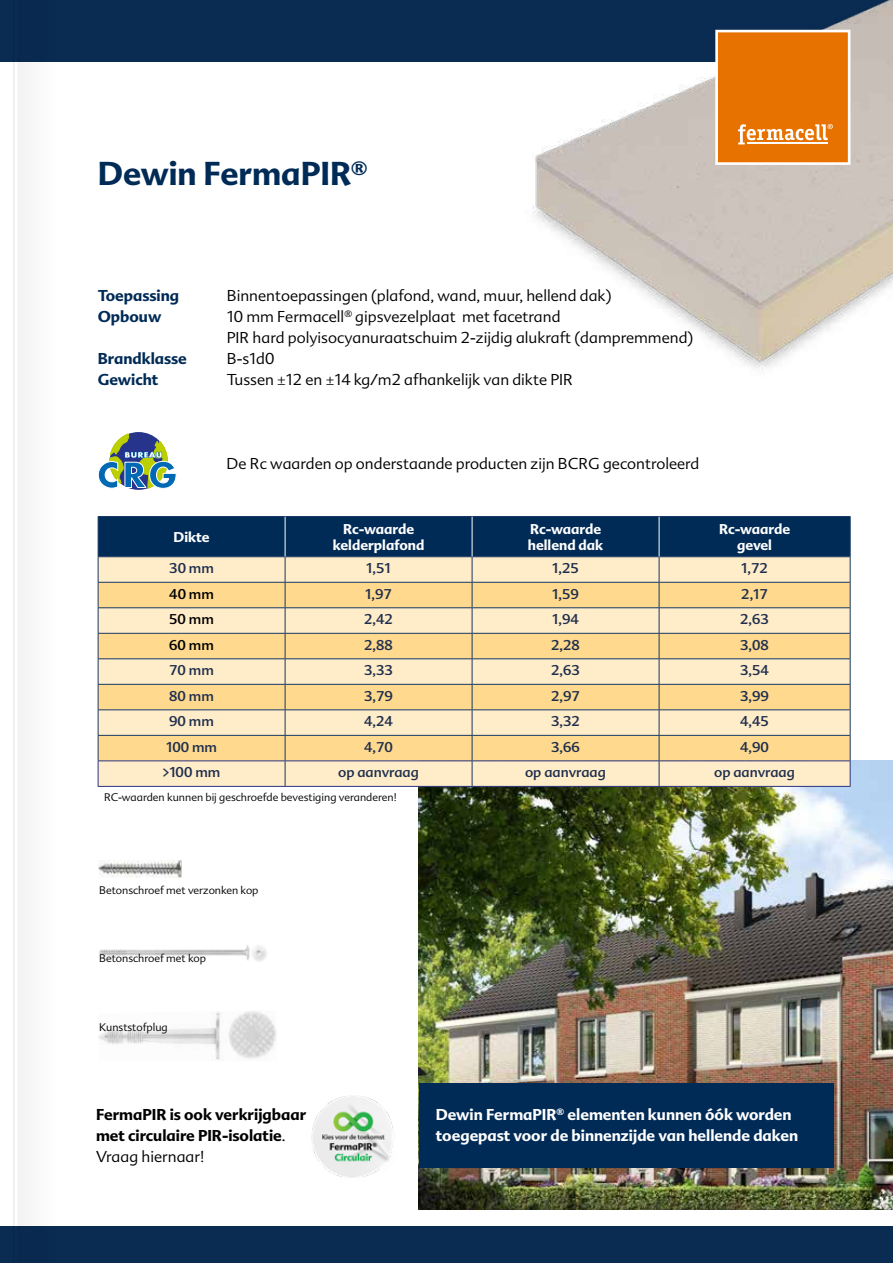
<style>
.page{position:relative;width:893px;height:1263px;background:#fff}
.page>*{position:absolute;margin:0;border:0;box-sizing:border-box;transform-origin:0 0}
.t1{font:700 31.5px "Advert";color:#002b56}
.t2{font:300 15px/21px "Advert";color:#000}
.t3{font:700 15px/21px "Advert";color:#fff}
.t4{font:700 15px/21px "Advert";color:#000}
.t5{font:700 15px "Advert";color:#002b56}
.t6{font:13.5px "Advert";color:#1e2e4d}
.t7{font:700 13.5px/16.2px "Advert";color:#fff;text-align:center}
.t8{font:13.5px "Advert";color:#000}
.t9{font:300 10.5px "Advert";color:#000}
.s1{font-family:"Minion Pro";font-weight:400}
.s2{font-weight:300}
</style>
<div class="page">
<div style="left:0;top:0;width:893px;height:62px;background:#0a2b52"></div>
<img style="left:532px;top:0;width:361px;height:370px">
<img style="left:419px;top:760px;width:474px;height:449px">
<div style="left:0;top:1227px;width:893px;height:36px;background:#0a2b52"></div>
<svg style="left:715px;top:30px;width:135px;height:135px;background:#ea821d"></svg>
<svg style="left:98px;top:516px;width:753px;height:270px;background:#d0c19f"></svg>
<hr style="left:98px;top:786px;width:187px;height:1px;background:#283583">
<hr style="left:285px;top:786px;width:187px;height:1px;background:#283583">
<hr style="left:472px;top:786px;width:187px;height:1px;background:#283583">
<hr style="left:659px;top:786px;width:191px;height:1px;background:#283583">
<img style="left:99px;top:945px;width:168px;height:16px">
<img style="left:99px;top:861px;width:83px;height:16px">
<div style="left:419px;top:1083px;width:414px;height:84px;background:#002b56"></div>
<img style="left:99px;top:1011px;width:178px;height:49px">
<svg style="left:98px;top:433px;width:79px;height:56px"></svg>
<img style="left:311px;top:1096px;width:82px;height:81px">
<svg style="left:13px;top:62px;width:72px;height:1165px"></svg>
<h1 class="t1" style="left:98px;top:154px;width:271px">Dewin FermaPIR<sup>®</sup></h1>
<p class="t5" style="left:98px;top:286px;width:83px">Toepassing</p>
<p class="t2" style="left:227px;top:285px;width:386px">Binnentoepassingen (plafond, wand, muur, hellend dak)</p>
<p class="t5" style="left:98px;top:307px;width:65px">Opbouw</p>
<p class="t2" style="left:227px;top:306px;width:468px">10 mm Fermacell<sup>®</sup> gipsvezelplaat met facetrand<br>PIR hard polyisocyanuraatschuim 2-zijdig alukraft (dampremmend)</p>
<p class="t5" style="left:98px;top:349px;width:91px">Brandklasse</p>
<p class="t2" style="left:227px;top:348px;width:49px">B-s1d0</p>
<p class="t5" style="left:98px;top:370px;width:62px">Gewicht</p>
<p class="t2" style="left:227px;top:369px;width:348px">Tussen <span class="s1">±</span>12 en <span class="s1">±</span>14 kg/m2 afhankelijk van dikte PIR</p>
<p class="t2" style="left:227px;top:453px;width:474px">De Rc waarden op onderstaande producten zijn BCRG gecontroleerd</p>
<p class="t7" style="left:173px;top:529px;width:38px">Dikte</p>
<p class="t7" style="left:333px;top:521px;width:93px">Rc-waarde kelderplafond</p>
<p class="t7" style="left:528px;top:521px;width:77px;text-align:left">Rc-waarde hellend dak</p>
<p class="t7" style="left:719px;top:521px;width:73px">Rc-waarde gevel</p>
<p class="t6" style="left:169px;top:560px;width:46px">30 mm</p>
<p class="t6" style="left:366px;top:560px;width:26px">1,51</p>
<p class="t6" style="left:552px;top:560px;width:28px">1,25</p>
<p class="t6" style="left:741px;top:560px;width:28px">1,72</p>
<p class="t8" style="left:169px;top:586px;width:46px">40 mm</p>
<p class="t6" style="left:365px;top:586px;width:28px">1,97</p>
<p class="t6" style="left:552px;top:586px;width:28px">1,59</p>
<p class="t6" style="left:741px;top:586px;width:28px">2,17</p>
<p class="t8" style="left:169px;top:611px;width:46px">50 mm</p>
<p class="t6" style="left:364px;top:611px;width:30px">2,42</p>
<p class="t6" style="left:552px;top:611px;width:28px">1,94</p>
<p class="t6" style="left:740px;top:611px;width:30px">2,63</p>
<p class="t8" style="left:169px;top:637px;width:46px">60 mm</p>
<p class="t6" style="left:364px;top:637px;width:30px">2,88</p>
<p class="t6" style="left:551px;top:637px;width:30px">2,28</p>
<p class="t6" style="left:740px;top:637px;width:30px">3,08</p>
<p class="t6" style="left:169px;top:662px;width:46px">70 mm</p>
<p class="t6" style="left:364px;top:662px;width:30px">3,33</p>
<p class="t6" style="left:551px;top:662px;width:30px">2,63</p>
<p class="t6" style="left:740px;top:662px;width:30px">3,54</p>
<p class="t6" style="left:169px;top:688px;width:46px">80 mm</p>
<p class="t6" style="left:364px;top:688px;width:30px">3,79</p>
<p class="t6" style="left:551px;top:688px;width:30px">2,97</p>
<p class="t6" style="left:740px;top:688px;width:30px">3,99</p>
<p class="t6" style="left:169px;top:713px;width:46px">90 mm</p>
<p class="t6" style="left:364px;top:713px;width:30px">4,24</p>
<p class="t6" style="left:551px;top:713px;width:30px">3,32</p>
<p class="t6" style="left:740px;top:713px;width:30px">4,45</p>
<p class="t6" style="left:166px;top:739px;width:52px">100 mm</p>
<p class="t6" style="left:364px;top:739px;width:30px">4,70</p>
<p class="t6" style="left:551px;top:739px;width:30px">3,66</p>
<p class="t6" style="left:740px;top:739px;width:30px">4,90</p>
<p class="t6" style="left:163px;top:764px;width:59px">&gt;100 mm</p>
<p class="t6" style="left:338px;top:764px;width:82px">op aanvraag</p>
<p class="t6" style="left:525px;top:764px;width:82px">op aanvraag</p>
<p class="t6" style="left:714px;top:764px;width:82px">op aanvraag</p>
<p class="t9" style="left:104px;top:791px;width:294px">RC-waarden kunnen bij geschroefde bevestiging veranderen!</p>
<p class="t9" style="left:99px;top:884px;width:161px">Betonschroef met verzonken kop</p>
<p class="t9" style="left:99px;top:952px;width:108px">Betonschroef met kop</p>
<p class="t9" style="left:99px;top:1021px;width:70px">Kunststofplug</p>
<p class="t4" style="left:96px;top:1104px;width:212px">FermaPIR is ook verkrijgbaar met circulaire PIR-isolatie<span class="s2">.<br>Vraag hiernaar!</span></p>
<p class="t3" style="left:436px;top:1104px;width:364px">Dewin FermaPIR<sup>®</sup> elementen kunnen óók worden toegepast voor de binnenzijde van hellende daken</p>
</div>
